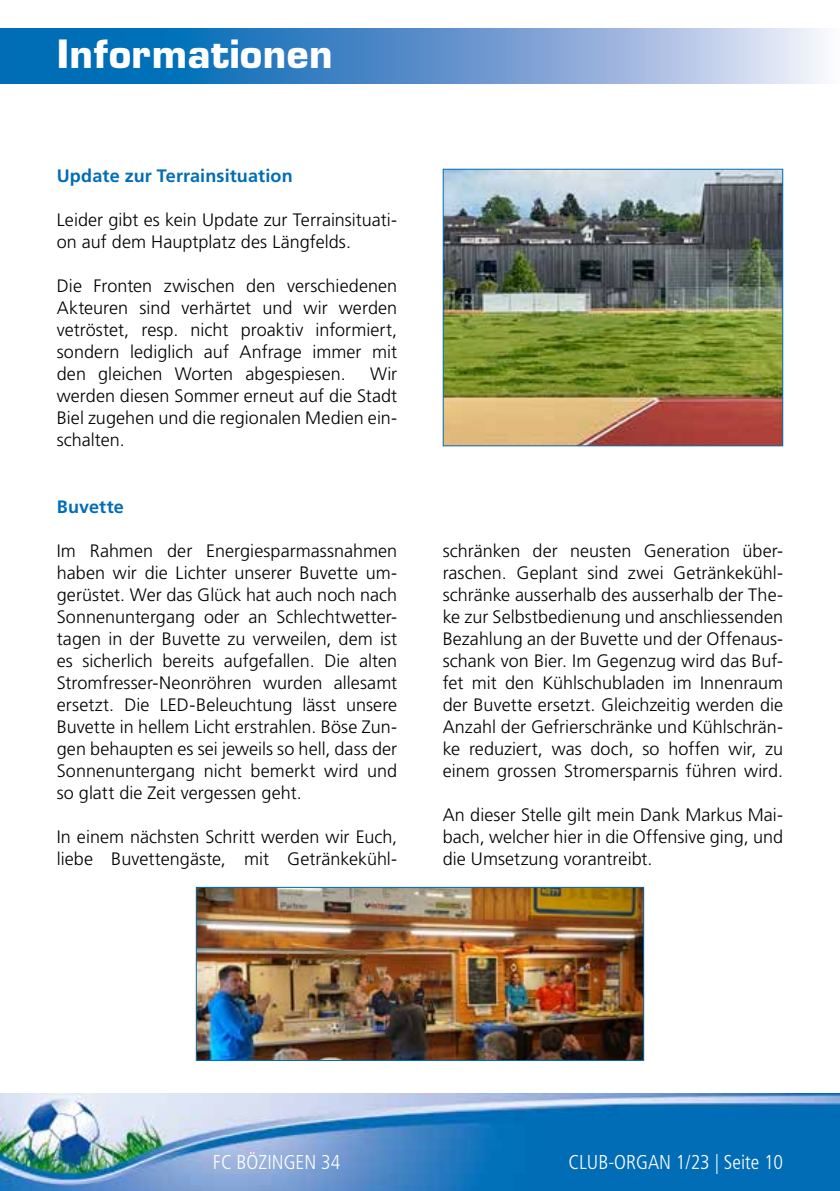
<style>
.page{position:relative;width:840px;height:1191px;background:#fff}
.page>*{position:absolute;margin:0;border:0;box-sizing:border-box;transform-origin:0 0}
.t1{font:700 38px "Eurostile LT Std";letter-spacing:.01em;color:#fff}
.t2{font:300 condensed 20px "Frutiger LT Std";color:#fff}
.t3{font:300 18px/22px "Frutiger LT Std";letter-spacing:.005em;color:#000;text-align:justify}
.t4{font:700 18px "Frutiger LT Std";letter-spacing:.005em;color:#006db6}
</style>
<div class="page">
<img style="left:0;top:1093px;width:839px;height:98px">
<svg style="left:0;top:28px;width:823px;height:56px;background:#5d97ce"></svg>
<img style="left:444px;top:171px;width:336px;height:273px">
<div style="left:442px;top:169px;width:340px;height:277px;border:1px solid #006db7"></div>
<img style="left:198px;top:889px;width:443px;height:170px">
<div style="left:196px;top:887px;width:447px;height:174px;border:1px solid #006db7"></div>
<h1 class="t1" style="left:57px;top:31px;width:277px">Informationen</h1>
<p class="t4" style="left:57px;top:165px;width:237px">Update zur Terrainsituation</p>
<p class="t3" style="left:57px;top:209px;width:342px">Leider gibt es kein Update zur Terrainsituati&shy;on auf dem Hauptplatz des Längfelds.</p>
<p class="t3" style="left:57px;top:275px;width:342px">Die Fronten zwischen den verschiedenen Akteuren sind verhärtet und wir werden vetröstet, resp. nicht proaktiv informiert, sondern lediglich auf Anfrage immer mit den gleichen Worten abgespiesen.</p>
<p class="t3" style="left:57px;top:363px;width:342px;text-indent:313px">Wir werden diesen Sommer erneut auf die Stadt Biel zugehen und die regionalen Medien ein&shy;schalten.</p>
<p class="t4" style="left:57px;top:496px;width:69px">Buvette</p>
<p class="t3" style="left:57px;top:540px;width:342px">Im Rahmen der Energiesparmassnahmen haben wir die Lichter unserer Buvette um&shy;gerüstet. Wer das Glück hat auch noch nach Sonnenuntergang oder an Schlechtwetter&shy;tagen in der Buvette zu verweilen, dem ist es sicherlich bereits aufgefallen. Die alten Stromfresser-Neonröhren wurden allesamt ersetzt. Die LED-Beleuchtung lässt unsere Buvette in hellem Licht erstrahlen. Böse Zun&shy;gen behaupten es sei jeweils so hell, dass der Sonnenuntergang nicht bemerkt wird und so glatt die Zeit vergessen geht.</p>
<p class="t3" style="left:57px;top:826px;width:342px">In einem nächsten Schritt werden wir Euch, liebe Buvettengäste, mit Getränkekühl-</p>
<p class="t3" style="left:442px;top:540px;width:342px">schränken der neusten Generation über&shy;raschen. Geplant sind zwei Getränkekühl&shy;schränke ausserhalb des ausserhalb der The&shy;ke zur Selbstbedienung und anschliessenden Bezahlung an der Buvette und der Offenaus&shy;schank von Bier. Im Gegenzug wird das Buf&shy;fet mit den Kühlschubladen im Innenraum der Buvette ersetzt. Gleichzeitig werden die Anzahl der Gefrierschränke und Kühlschrän&shy;ke reduziert, was doch, so hoffen wir, zu einem grossen Stromersparnis führen wird.</p>
<p class="t3" style="left:442px;top:804px;width:342px">An dieser Stelle gilt mein Dank Markus Mai&shy;bach, welcher hier in die Offensive ging, und die Umsetzung vorantreibt.</p>
<p class="t2" style="left:213px;top:1150px;width:129px">FC BÖZINGEN 34</p>
<p class="t2" style="left:568px;top:1150px;width:216px">CLUB-ORGAN 1/23 | Seite 10</p>
</div>
